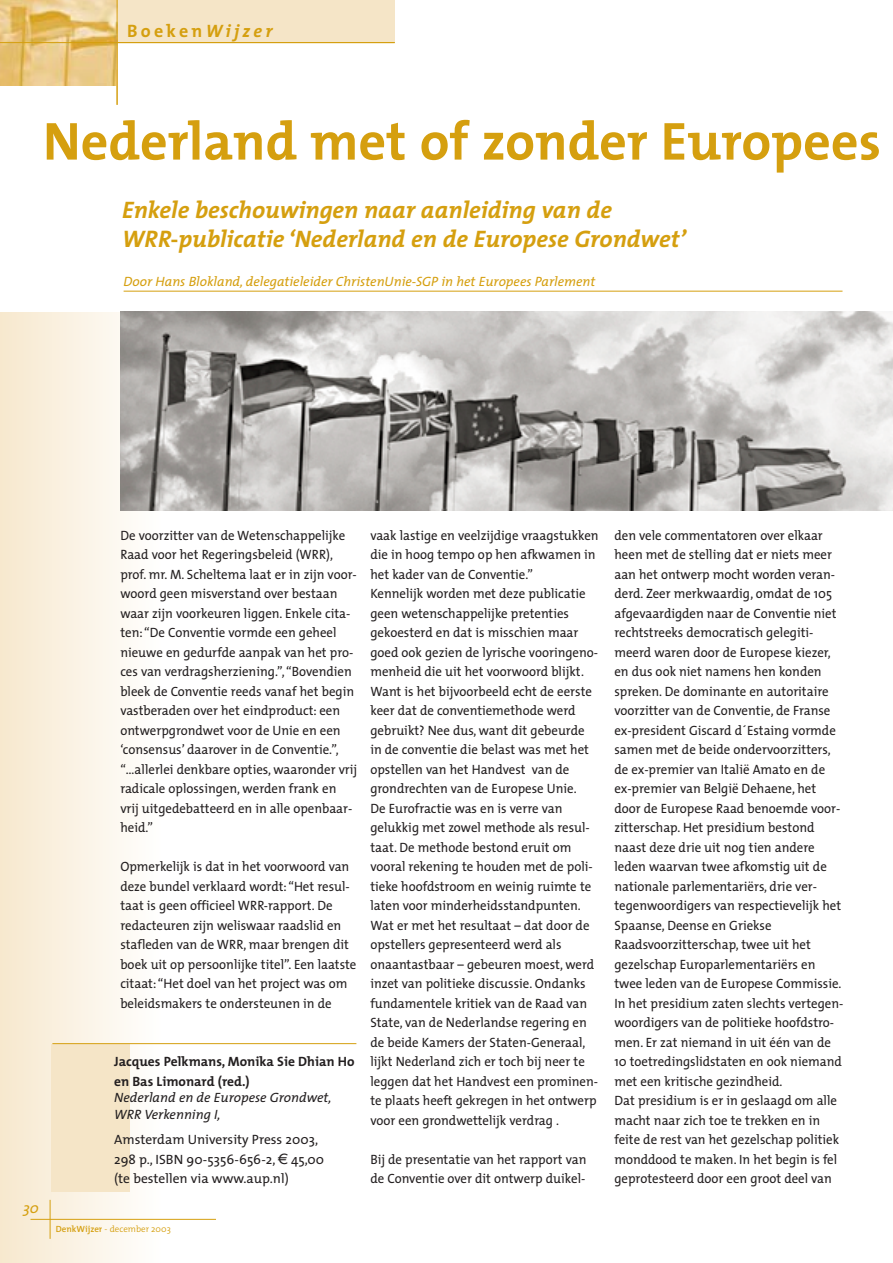
<style>
.page{position:relative;width:893px;height:1263px;background:#fff}
.page>*{position:absolute;margin:0;border:0;box-sizing:border-box;transform-origin:0 0}
.t1{font:700 53.85px "The Mix";color:#d59f0f}
.t2{font:italic 700 24px/29.2px "The Mix";color:#d59f0f}
.t3{font:700 18px "The Mix";letter-spacing:.18em;color:#d59f0f}
.t4{font:italic 15px "The Mix";color:#d59f0f}
.t5{font:13.5px/19.5px "The Mix";color:#231f20;scale:.95 1}
.t6{font:13.5px/19.5px "The Mix";color:#231f20}
.t7{font:italic 13.5px "The Mix";color:#d59f0f}
.t8{font:700 13.5px/19.5px "The Mix";color:#231f20}
.t9{font:italic 13.5px/16.5px "The Mix";color:#231f20}
.t10{font:300 9px "The Mix";color:#d59f0f}
.s1{font-style:italic}
.s2{font-family:"Linotype Euro Font Rto S"}
.s3{font-weight:600}
</style>
<div class="page">
<div style="left:0;top:313px;width:161px;height:950px;background:linear-gradient(to right,#f7e8ce,#fffffe)"></div>
<img style="left:120px;top:311px;width:772px;height:199px">
<div style="left:109px;top:0;width:285px;height:43px;background:#f5e5c7"></div>
<img style="left:0;top:0;width:117px;height:85px">
<hr style="left:50px;top:1200px;width:1px;height:39px;background:#d59f0f">
<hr style="left:30px;top:1219px;width:186px;height:1px;background:#d59f0f">
<hr style="left:117px;top:0;width:1px;height:105px;background:#d59f0f">
<hr style="left:0;top:42px;width:394px;height:1px;background:#d59f0f">
<hr style="left:124px;top:291px;width:718px;height:1px;background:#d59f0f">
<div style="left:52px;top:1044px;width:78px;height:148px;background:#f5e5c7"></div>
<hr style="left:52px;top:1043px;width:304px;height:1px;background:#d59f0f">
<h3 class="t3" style="left:127px;top:24px;width:147px">Boeken<span class="s1">Wijzer</span></h3>
<h1 class="t1" style="left:43px;top:122px;width:839px">Nederland met of zonder Europees</h1>
<h2 class="t2" style="left:122px;top:198px;width:565px">Enkele beschouwingen naar aanleiding van de<br>WRR-publicatie ‘Nederland en de Europese Grondwet’</h2>
<p class="t7" style="left:124px;top:277px;width:473px">Door Hans Blokland, delegatieleider ChristenUnie-SGP in het Europees Parlement</p>
<p class="t4" style="left:23px;top:1202px;width:17px">30</p>
<p class="t5" style="left:120px;top:527px;width:251px">De voorzitter van de Wetenschappelijke Raad voor het Regeringsbeleid (WRR), prof. mr. M. Scheltema laat er in zijn voor&shy;woord geen misverstand over bestaan waar zijn voorkeuren liggen. Enkele cita&shy;ten: “De Conventie vormde een geheel nieuwe en gedurfde aanpak van het pro&shy;ces van verdragsherziening.”, “Bovendien bleek de Conventie reeds vanaf het begin vastberaden over het eindproduct: een ontwerpgrondwet voor de Unie en een ‘consensus’ daarover in de Conventie.”, “…allerlei denkbare opties, waaronder vrij radicale oplossingen, werden frank en vrij uitgedebatteerd en in alle openbaar&shy;heid.”</p>
<p class="t5" style="left:120px;top:858px;width:250px">Opmerkelijk is dat in het voorwoord van deze bundel verklaard wordt: “Het resul&shy;taat is geen officieel WRR-rapport. De redacteuren zijn weliswaar raadslid en stafleden van de WRR, maar brengen dit boek uit op persoonlijke titel”. Een laatste citaat: “Het doel van het project was om beleidsmakers te ondersteunen in de</p>
<p class="t8" style="left:114px;top:1053px;width:242px">Jacques Pelkmans, Monika Sie Dhian Ho en Bas Limonard (red.)</p>
<p class="t9" style="left:114px;top:1091px;width:219px">Nederland en de Europese Grondwet,<br>WRR Verkenning I,</p>
<p class="t6" style="left:114px;top:1131px;width:211px">Amsterdam University Press 2003,<br>298 p., ISBN 90-5356-656-2, <span class="s2">e</span> 45,00 (te bestellen via www.aup.nl)</p>
<p class="t5" style="left:370px;top:527px;width:242px">vaak lastige en veelzijdige vraagstukken die in hoog tempo op hen afkwamen in het kader van de Conventie.”<br>Kennelijk worden met deze publicatie geen wetenschappelijke pretenties gekoesterd en dat is misschien maar goed ook gezien de lyrische vooringeno&shy;menheid die uit het voorwoord blijkt.<br>Want is het bijvoorbeeld echt de eerste keer dat de conventiemethode werd gebruikt? Nee dus, want dit gebeurde in de conventie die belast was met het opstellen van het Handvest van de grondrechten van de Europese Unie.<br>De Eurofractie was en is verre van gelukkig met zowel methode als resul&shy;taat. De methode bestond eruit om vooral rekening te houden met de poli&shy;tieke hoofdstroom en weinig ruimte te laten voor minderheidsstandpunten.<br>Wat er met het resultaat – dat door de opstellers gepresenteerd werd als onaantastbaar – gebeuren moest, werd inzet van politieke discussie. Ondanks fundamentele kritiek van de Raad van State, van de Nederlandse regering en de beide Kamers der Staten-Generaal, lijkt Nederland zich er toch bij neer te leggen dat het Handvest een prominen&shy;te plaats heeft gekregen in het ontwerp voor een grondwettelijk verdrag .</p>
<p class="t5" style="left:370px;top:1151px;width:229px">Bij de presentatie van het rapport van de Conventie over dit ontwerp duikel-</p>
<p class="t10" style="left:56px;top:1226px;width:116px"><span class="s3">DenkWijzer</span> - december 2003</p>
<p class="t5" style="left:614px;top:527px;width:242px">den vele commentatoren over elkaar heen met de stelling dat er niets meer aan het ontwerp mocht worden veran&shy;derd. Zeer merkwaardig, omdat de 105 afgevaardigden naar de Conventie niet rechtstreeks democratisch gelegiti&shy;meerd waren door de Europese kiezer, en dus ook niet namens hen konden spreken. De dominante en autoritaire voorzitter van de Conventie, de Franse ex-president Giscard d´Estaing vormde samen met de beide ondervoorzitters, de ex-premier van Italië Amato en de ex-premier van België Dehaene, het door de Europese Raad benoemde voor&shy;zitterschap. Het presidium bestond naast deze drie uit nog tien andere leden waarvan twee afkomstig uit de nationale parlementariërs, drie ver&shy;tegenwoordigers van respectievelijk het Spaanse, Deense en Griekse Raadsvoorzitterschap, twee uit het gezelschap Europarlementariërs en twee leden van de Europese Commissie.<br>In het presidium zaten slechts vertegen&shy;woordigers van de politieke hoofdstro&shy;men. Er zat niemand in uit één van de 10 toetredingslidstaten en ook niemand met een kritische gezindheid.<br>Dat presidium is er in geslaagd om alle macht naar zich toe te trekken en in feite de rest van het gezelschap politiek monddood te maken. In het begin is fel geprotesteerd door een groot deel van</p>
</div>
